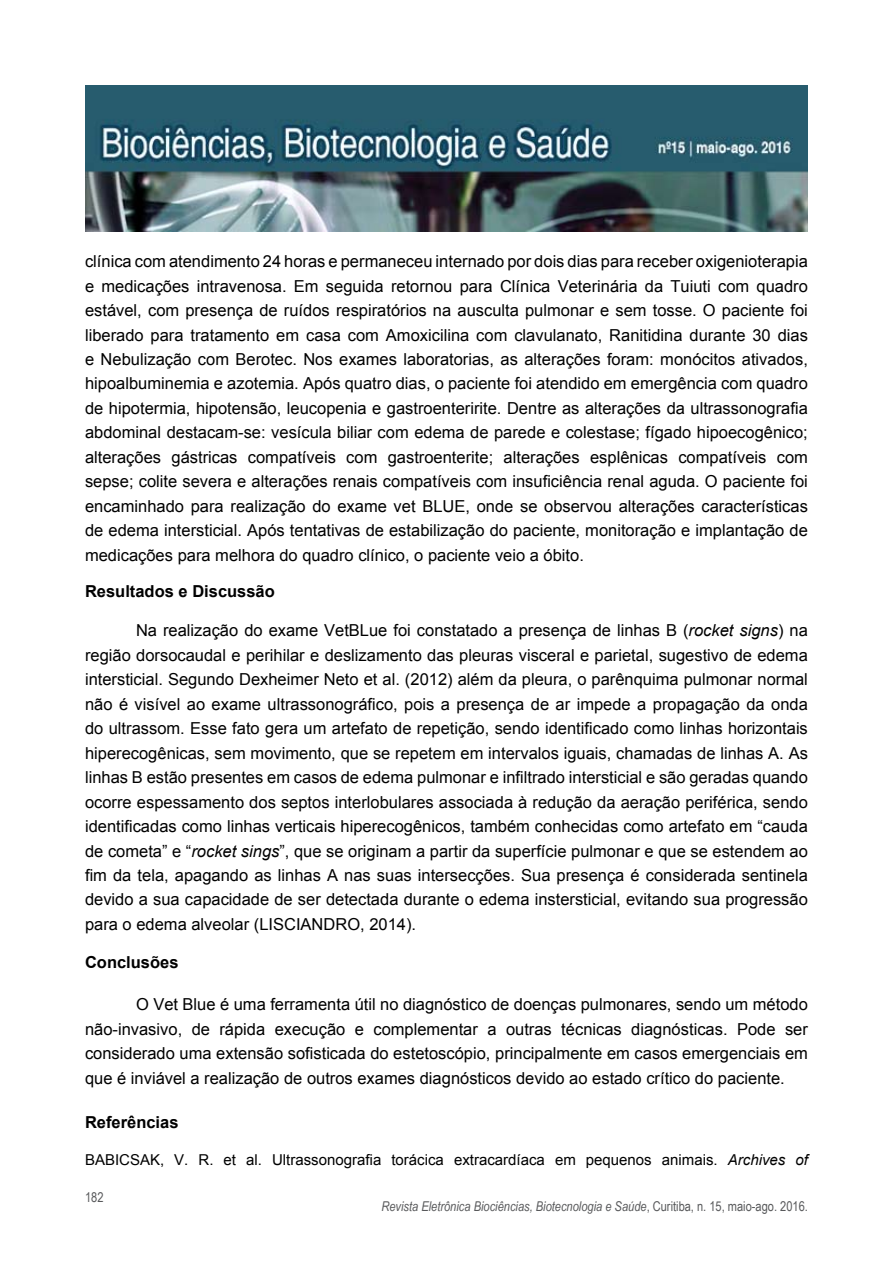
<style>
.page{position:relative;width:893px;height:1263px;background:#fff}
.page>*{position:absolute;margin:0;border:0;box-sizing:border-box;transform-origin:0 0}
.t1{font:16.5px/24.5px "Arial";color:#000;text-align:justify}
.t2{font:700 16.5px "Arial";color:#000}
.t3{font:15px "Arial";color:#000}
.t4{font:italic 13.5px "Arial Narrow";color:#58595b}
.t5{font:13.5px "Arial Narrow";color:#58595b}
.s1{font-style:italic}
.s2{font-style:normal}
</style>
<div class="page">
<img style="left:85px;top:85px;width:723px;height:146px">
<p class="t1" style="left:85px;top:249px;width:724px">clínica com atendimento 24 horas e permaneceu internado por dois dias para receber oxigenioterapia e medicações intravenosa. Em seguida retornou para Clínica Veterinária da Tuiuti com quadro estável, com presença de ruídos respiratórios na ausculta pulmonar e sem tosse. O paciente foi liberado para tratamento em casa com Amoxicilina com clavulanato, Ranitidina durante 30 dias e Nebulização com Berotec. Nos exames laboratorias, as alterações foram: monócitos ativados, hipoalbuminemia e azotemia. Após quatro dias, o paciente foi atendido em emergência com quadro de hipotermia, hipotensão, leucopenia e gastroenteririte. Dentre as alterações da ultrassonografia abdominal destacam-se: vesícula biliar com edema de parede e colestase; fígado hipoecogênico; alterações gástricas compatíveis com gastroenterite; alterações esplênicas compatíveis com sepse; colite severa e alterações renais compatíveis com insuficiência renal aguda. O paciente foi encaminhado para realização do exame vet BLUE, onde se observou alterações características de edema intersticial. Após tentativas de estabilização do paciente, monitoração e implantação de medicações para melhora do quadro clínico, o paciente veio a óbito.</p>
<p class="t2" style="left:85px;top:580px;width:191px">Resultados e Discussão</p>
<p class="t1" style="left:85px;top:618px;width:724px;text-indent:51px">Na realização do exame VetBLue foi constatado a presença de linhas B (<span class="s1">rocket signs</span>) na região dorsocaudal e perihilar e deslizamento das pleuras visceral e parietal, sugestivo de edema intersticial. Segundo Dexheimer Neto et al. (2012) além da pleura, o parênquima pulmonar normal não é visível ao exame ultrassonográfico, pois a presença de ar impede a propagação da onda do ultrassom. Esse fato gera um artefato de repetição, sendo identificado como linhas horizontais hiperecogênicas, sem movimento, que se repetem em intervalos iguais, chamadas de linhas A. As linhas B estão presentes em casos de edema pulmonar e infiltrado intersticial e são geradas quando ocorre espessamento dos septos interlobulares associada à redução da aeração periférica, sendo identificadas como linhas verticais hiperecogênicos, também conhecidas como artefato em “cauda de cometa” e “<span class="s1">rocket sings</span>”, que se originam a partir da superfície pulmonar e que se estendem ao fim da tela, apagando as linhas A nas suas intersecções. Sua presença é considerada sentinela devido a sua capacidade de ser detectada durante o edema instersticial, evitando sua progressão para o edema alveolar (LISCIANDRO, 2014).</p>
<p class="t2" style="left:85px;top:951px;width:95px">Conclusões</p>
<p class="t1" style="left:85px;top:992px;width:724px;text-indent:51px">O Vet Blue é uma ferramenta útil no diagnóstico de doenças pulmonares, sendo um método não-invasivo, de rápida execução e complementar a outras técnicas diagnósticas. Pode ser considerado uma extensão sofisticada do estetoscópio, principalmente em casos emergenciais em que é inviável a realização de outros exames diagnósticos devido ao estado crítico do paciente.</p>
<p class="t2" style="left:85px;top:1111px;width:95px">Referências</p>
<p class="t3" style="left:85px;top:1150px;width:724px">BABICSAK, V. R. et al. Ultrassonografia torácica extracardíaca em pequenos animais. <span class="s1">Archives of</span></p>
<p class="t5" style="left:85px;top:1187px;width:20px">182</p>
<p class="t4" style="left:381px;top:1197px;width:428px">Revista Eletrônica Biociências, Biotecnologia e Saúde<span class="s2">, Curitiba, n. 15, maio-ago. 2016.</span></p>
</div>
